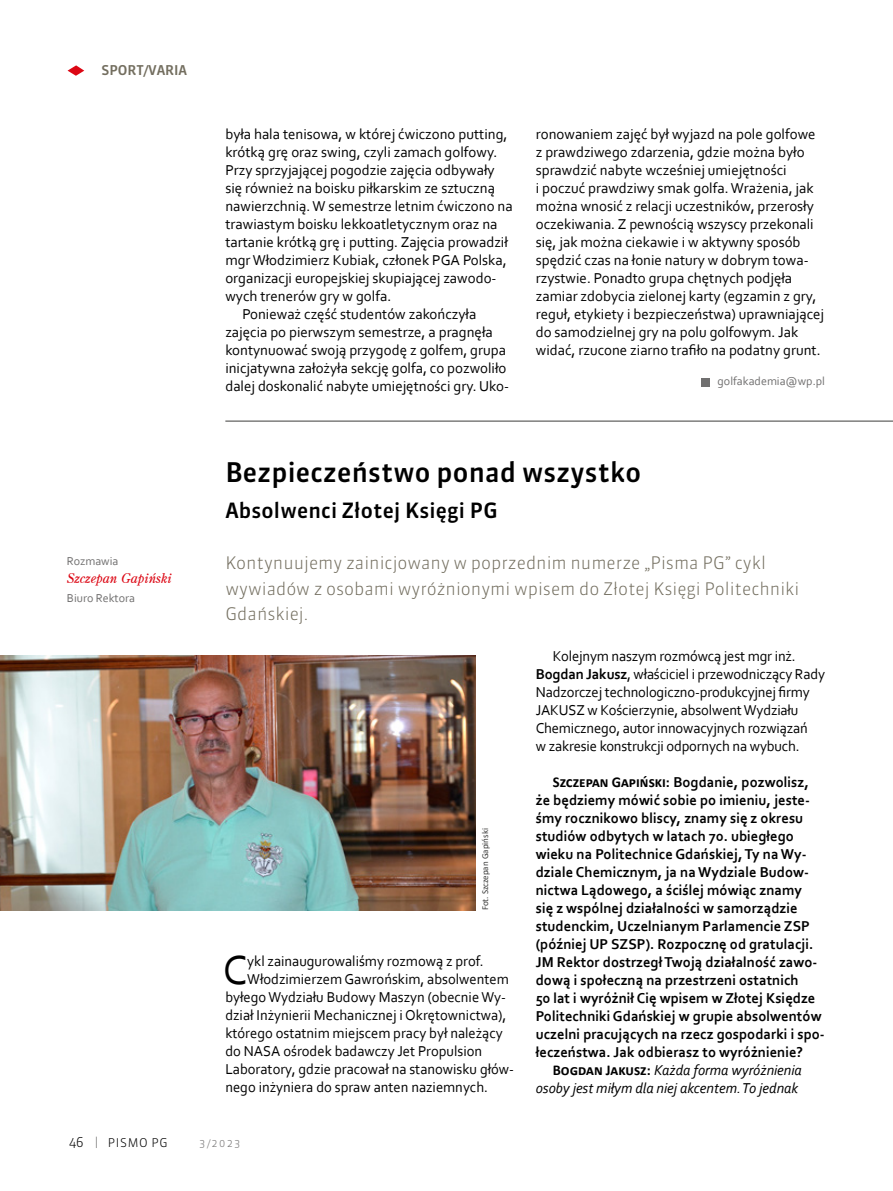
<style>
.page{position:relative;width:893px;height:1191px;background:#fff}
.page>*{position:absolute;margin:0;border:0;box-sizing:border-box;transform-origin:0 0}
.t1{font:42.6px "Corbel";color:#000}
.t2{font:500 27px "Sanuk Pro";letter-spacing:.01em;color:#000}
.t3{font:500 21px "Sanuk Pro";letter-spacing:.01em;color:#000}
.t4{font:300 17.25px/25.5px "Sanuk Pro";color:#736e5f}
.t5{font:15px/18px "Corbel";color:#000}
.t6{font:700 15px "Corbel";letter-spacing:.005em;color:#000}
.t7{font:italic 15px "Corbel";color:#000}
.t8{font:italic 13.5px "Centurion Old";color:#dc0714}
.t9{font:500 13.5px "Sanuk Pro";color:#736e5f}
.t10{font:300 13.5px "Sanuk Pro";color:#000}
.t11{font:12px "Corbel";color:#706f6f}
.t12{font:300 12px "Sanuk Pro";letter-spacing:.05em;color:#000}
.t13{font:300 10.5px "Sanuk Pro";color:#706f6f}
.t14{font:9px "Calibri";color:#3c3c3b}
.s1{font-weight:700}
.s2{font-family:"Calibri"}
.s3{font-family:"Calibri";font-weight:700;font-style:normal}
.s4{font-weight:700;font-style:normal}
</style>
<div class="page">
<svg style="left:96px;top:1136px;width:1px;height:12px"></svg>
<svg style="left:68px;top:65px;width:16px;height:11px"></svg>
<div style="left:701px;top:378px;width:8px;height:9px;background:#706f6f"></div>
<hr style="left:225px;top:421px;width:668px;height:1px;background:#3c3c3b">
<img style="left:0;top:655px;width:476px;height:255px">
<p class="t9" style="left:101px;top:61px;width:87px">SPORT/VARIA</p>
<p class="t11" style="left:67px;top:553px;width:53px">Rozmawia</p>
<p class="t8" style="left:67px;top:569px;width:106px">Szczepan Gapiński</p>
<p class="t11" style="left:67px;top:590px;width:70px">Biuro Rektora</p>
<p class="t5" style="left:225px;top:124px;width:284px">była hala tenisowa, w której ćwiczono putting,</p>
<p class="t5" style="left:225px;top:142px;width:274px">krótką grę oraz swing, czyli zamach golfowy.</p>
<p class="t5" style="left:225px;top:160px;width:271px">Przy sprzyjającej pogodzie zajęcia odbywały</p>
<p class="t5" style="left:225px;top:178px;width:271px">się również na boisku piłkarskim ze sztuczną</p>
<p class="t5" style="left:225px;top:196px;width:289px">nawierzchnią. W semestrze letnim ćwiczono na</p>
<p class="t5" style="left:225px;top:214px;width:274px">trawiastym boisku lekkoatletycznym oraz na</p>
<p class="t5" style="left:225px;top:232px;width:284px">tartanie krótką grę i putting. Zajęcia prowadził</p>
<p class="t5" style="left:225px;top:250px;width:283px">mgr Włodzimierz Kubiak, członek PGA Polska,</p>
<p class="t5" style="left:225px;top:268px;width:273px">organizacji europejskiej skupiającej zawodo-</p>
<p class="t5" style="left:225px;top:286px;width:167px">wych trenerów gry w golfa.</p>
<p class="t5" style="left:242px;top:304px;width:235px">Ponieważ część studentów zakończyła</p>
<p class="t5" style="left:225px;top:322px;width:269px">zajęcia po pierwszym semestrze, a pragnęła</p>
<p class="t5" style="left:225px;top:340px;width:282px">kontynuować swoją przygodę z golfem, grupa</p>
<p class="t5" style="left:225px;top:358px;width:283px">inicjatywna założyła sekcję golfa, co pozwoliło</p>
<p class="t5" style="left:225px;top:376px;width:285px">dalej doskonalić nabyte umiejętności gry. Uko-</p>
<p class="t5" style="left:536px;top:124px;width:290px">ronowaniem zajęć był wyjazd na pole golfowe z prawdziwego zdarzenia, gdzie można było sprawdzić nabyte wcześniej umiejętności<br>i poczuć prawdziwy smak golfa. Wrażenia, jak można wnosić z relacji uczestników, przerosły oczekiwania. Z pewnością wszyscy przekonali się, jak można ciekawie i w aktywny sposób spędzić czas na łonie natury w dobrym towa&shy;rzystwie. Ponadto grupa chętnych podjęła zamiar zdobycia zielonej karty (egzamin z gry, reguł, etykiety i bezpieczeństwa) uprawniającej do samodzielnej gry na polu golfowym. Jak widać, rzucone ziarno trafiło na podatny grunt.</p>
<p class="t11" style="left:718px;top:374px;width:109px">golfakademia@wp.pl</p>
<h2 class="t2" style="left:225px;top:453px;width:417px">Bezpieczeństwo ponad wszystko</h2>
<h3 class="t3" style="left:225px;top:496px;width:274px">Absolwenci Złotej Księgi PG</h3>
<p class="t4" style="left:225px;top:550px;width:576px">Kontynuujemy zainicjowany w poprzednim numerze „Pisma PG” cykl wywiadów z osobami wyróżnionymi wpisem do Złotej Księgi Politechniki<br>Gdańskiej.</p>
<p class="t14" style="left:479px;top:910px;width:84px;rotate:-90deg">Fot. Szczepan Gapiński</p>
<h1 class="t1" style="left:223px;top:943px;width:26px">C</h1>
<p class="t5" style="left:247px;top:951px;width:238px">ykl zainaugurowaliśmy rozmową z prof.</p>
<p class="t5" style="left:247px;top:969px;width:263px">Włodzimierzem Gawrońskim, absolwentem</p>
<p class="t5" style="left:225px;top:987px;width:282px">byłego Wydziału Budowy Maszyn (obecnie Wy-</p>
<p class="t5" style="left:225px;top:1005px;width:283px">dział Inżynierii Mechanicznej i Okrętownictwa),</p>
<p class="t5" style="left:225px;top:1023px;width:279px">którego ostatnim miejscem pracy był należący</p>
<p class="t5" style="left:225px;top:1041px;width:258px">do NASA ośrodek badawczy Jet Propulsion</p>
<p class="t5" style="left:225px;top:1059px;width:290px">Laboratory, gdzie pracował na stanowisku głów-</p>
<p class="t5" style="left:225px;top:1077px;width:264px">nego inżyniera do spraw anten naziemnych.</p>
<p class="t5" style="left:536px;top:646px;width:291px;text-indent:17px">Kolejnym naszym rozmówcą jest mgr inż.<br><span class="s1">Bogdan Jakusz</span>, właściciel i przewodniczący Rady Nadzorczej technologiczno-produkcyjnej firmy JAKUSZ w Kościerzynie, absolwent Wydziału Chemicznego, autor innowacyjnych rozwiązań<br>w zakresie konstrukcji odpornych na wybuch.</p>
<p class="t6" style="left:553px;top:772px;width:258px"><span class="s2">Szczepan Gapiński</span>: Bogdanie, pozwolisz,</p>
<p class="t6" style="left:536px;top:790px;width:276px">że będziemy mówić sobie po imieniu, jeste-</p>
<p class="t6" style="left:536px;top:808px;width:269px">śmy rocznikowo bliscy, znamy się z okresu</p>
<p class="t6" style="left:536px;top:826px;width:260px">studiów odbytych w latach 70. ubiegłego</p>
<p class="t6" style="left:536px;top:844px;width:272px">wieku na Politechnice Gdańskiej, Ty na Wy-</p>
<p class="t6" style="left:536px;top:862px;width:275px">dziale Chemicznym, ja na Wydziale Budow-</p>
<p class="t6" style="left:536px;top:880px;width:268px">nictwa Lądowego, a ściślej mówiąc znamy</p>
<p class="t6" style="left:536px;top:898px;width:263px">się z wspólnej działalności w samorządzie</p>
<p class="t6" style="left:536px;top:916px;width:276px">studenckim, Uczelnianym Parlamencie ZSP</p>
<p class="t6" style="left:536px;top:934px;width:279px">(później UP SZSP). Rozpocznę od gratulacji.</p>
<p class="t6" style="left:536px;top:952px;width:283px">JM Rektor dostrzegł Twoją działalność zawo-</p>
<p class="t6" style="left:536px;top:970px;width:264px">dową i społeczną na przestrzeni ostatnich</p>
<p class="t6" style="left:536px;top:988px;width:281px">50 lat i wyróżnił Cię wpisem w Złotej Księdze</p>
<p class="t6" style="left:536px;top:1006px;width:287px">Politechniki Gdańskiej w grupie absolwentów</p>
<p class="t6" style="left:536px;top:1024px;width:290px">uczelni pracujących na rzecz gospodarki i spo-</p>
<p class="t6" style="left:536px;top:1042px;width:269px">łeczeństwa. Jak odbierasz to wyróżnienie?</p>
<p class="t7" style="left:553px;top:1060px;width:251px"><span class="s3">Bogdan Jakusz</span><span class="s4">:</span> Każda forma wyróżnienia</p>
<p class="t7" style="left:536px;top:1078px;width:264px">osoby jest miłym dla niej akcentem. To jednak</p>
<p class="t10" style="left:69px;top:1133px;width:16px">46</p>
<p class="t12" style="left:108px;top:1134px;width:61px">PISMO PG</p>
<p class="t13" style="left:200px;top:1135px;width:42px">3/2023</p>
</div>
